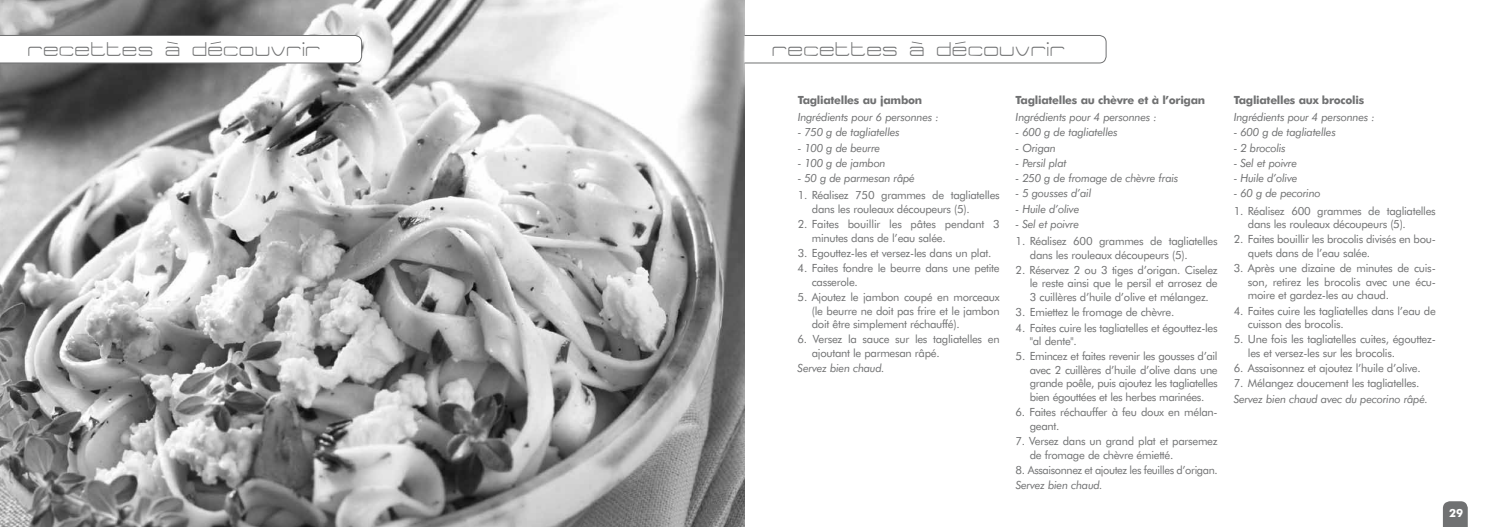
<style>
.page{position:relative;width:1489px;height:527px;background:#fff}
.page>*{position:absolute;margin:0;border:0;box-sizing:border-box;transform-origin:0 0}
.t1{font:22.5px "Tidy Curve TV";color:#707172}
.t2{font:11.25px/13.5px "Futura BT";letter-spacing:-.025em;color:#707172}
.t3{font:italic 11.25px "Futura BT";letter-spacing:-.025em;color:#707172}
.t4{font:700 11.25px "Futura BT";letter-spacing:-.025em;color:#707172}
.t5{font:700 11.25px "Futura BT";color:#fff}
</style>
<div class="page">
<img style="left:0;top:0;width:744px;height:526px">
<svg style="left:1442px;top:501px;width:25px;height:25px"></svg>
<svg style="left:0;top:34px;width:362px;height:30px"></svg>
<svg style="left:743px;top:34px;width:363px;height:30px"></svg>
<h1 class="t1" style="left:28px;top:38px;width:295px">recettes a decouvrir</h1>
<h1 class="t1" style="left:772px;top:38px;width:295px">recettes a decouvrir</h1>
<p class="t4" style="left:797px;top:93px;width:126px">Tagliatelles au jambon</p>
<p class="t3" style="left:797px;top:110px;width:143px">Ingrédients pour 6 personnes :</p>
<p class="t3" style="left:797px;top:125px;width:104px">- 750 g de tagliatelles</p>
<p class="t3" style="left:797px;top:141px;width:84px">- 100 g de beurre</p>
<p class="t3" style="left:797px;top:156px;width:89px">- 100 g de jambon</p>
<p class="t3" style="left:797px;top:171px;width:119px">- 50 g de parmesan râpé</p>
<p class="t2" style="left:811px;top:188px;width:189px;text-indent:-14px">1. Réalisez 750 grammes de tagliatelles dans les rouleaux découpeurs (5).</p>
<p class="t2" style="left:811px;top:217px;width:189px;text-indent:-14px">2. Faites bouillir les pâtes pendant 3 minutes dans de l’eau salée.</p>
<p class="t2" style="left:797px;top:246px;width:195px">3. Egouttez-les et versez-les dans un plat.</p>
<p class="t2" style="left:811px;top:261px;width:189px;text-indent:-14px">4. Faites fondre le beurre dans une petite casserole.</p>
<p class="t2" style="left:811px;top:290px;width:189px;text-align:justify;text-indent:-14px">5. Ajoutez le jambon coupé en morceaux (le beurre ne doit pas frire et le jambon doit être simplement réchauffé).</p>
<p class="t2" style="left:811px;top:332px;width:189px;text-indent:-14px">6. Versez la sauce sur les tagliatelles en ajoutant le parmesan râpé.</p>
<p class="t3" style="left:797px;top:361px;width:89px">Servez bien chaud.</p>
<p class="t4" style="left:1015px;top:93px;width:191px">Tagliatelles au chèvre et à l’origan</p>
<p class="t3" style="left:1015px;top:110px;width:143px">Ingrédients pour 4 personnes :</p>
<p class="t3" style="left:1015px;top:125px;width:104px">- 600 g de tagliatelles</p>
<p class="t3" style="left:1015px;top:140px;width:42px">- Origan</p>
<p class="t3" style="left:1015px;top:156px;width:53px">- Persil plat</p>
<p class="t3" style="left:1015px;top:171px;width:164px">- 250 g de fromage de chèvre frais</p>
<p class="t3" style="left:1015px;top:186px;width:77px">- 5 gousses d’ail</p>
<p class="t3" style="left:1015px;top:202px;width:65px">- Huile d’olive</p>
<p class="t3" style="left:1015px;top:217px;width:65px">- Sel et poivre</p>
<p class="t2" style="left:1029px;top:234px;width:189px;text-indent:-14px">1. Réalisez 600 grammes de tagliatelles dans les rouleaux découpeurs (5).</p>
<p class="t2" style="left:1029px;top:263px;width:189px;text-align:justify;text-indent:-14px">2. Réservez 2 ou 3 tiges d’origan. Ciselez le reste ainsi que le persil et arrosez de 3 cuillères d’huile d’olive et mélangez.</p>
<p class="t2" style="left:1015px;top:305px;width:160px">3. Emiettez le fromage de chèvre.</p>
<p class="t2" style="left:1029px;top:320px;width:189px;text-indent:-14px">4. Faites cuire les tagliatelles et égouttez-les "al dente".</p>
<p class="t2" style="left:1029px;top:349px;width:189px;text-align:justify;text-indent:-14px">5. Emincez et faites revenir les gousses d’ail avec 2 cuillères d’huile d’olive dans une grande poêle, puis ajoutez les tagliatelles bien égouttées et les herbes marinées.</p>
<p class="t2" style="left:1029px;top:405px;width:189px;text-indent:-14px">6. Faites réchauffer à feu doux en mélan&shy;geant.</p>
<p class="t2" style="left:1029px;top:433px;width:189px;text-indent:-14px">7. Versez dans un grand plat et parsemez de fromage de chèvre émietté.</p>
<p class="t2" style="left:1015px;top:462px;width:204px">8. Assaisonnez et ajoutez les feuilles d’origan.</p>
<p class="t3" style="left:1015px;top:478px;width:89px">Servez bien chaud.</p>
<p class="t4" style="left:1233px;top:93px;width:132px">Tagliatelles aux brocolis</p>
<p class="t3" style="left:1233px;top:110px;width:143px">Ingrédients pour 4 personnes :</p>
<p class="t3" style="left:1233px;top:125px;width:104px">- 600 g de tagliatelles</p>
<p class="t3" style="left:1233px;top:141px;width:54px">- 2 brocolis</p>
<p class="t3" style="left:1233px;top:156px;width:65px">- Sel et poivre</p>
<p class="t3" style="left:1233px;top:171px;width:65px">- Huile d’olive</p>
<p class="t3" style="left:1233px;top:186px;width:88px">- 60 g de pecorino</p>
<p class="t2" style="left:1247px;top:203px;width:189px;text-indent:-14px">1. Réalisez 600 grammes de tagliatelles dans les rouleaux découpeurs (5).</p>
<p class="t2" style="left:1247px;top:232px;width:189px;text-indent:-14px">2. Faites bouillir les brocolis divisés en bou&shy;quets dans de l’eau salée.</p>
<p class="t2" style="left:1247px;top:261px;width:189px;text-align:justify;text-indent:-14px">3. Après une dizaine de minutes de cuis&shy;son, retirez les brocolis avec une écu&shy;moire et gardez-les au chaud.</p>
<p class="t2" style="left:1247px;top:303px;width:189px;text-indent:-14px">4. Faites cuire les tagliatelles dans l’eau de cuisson des brocolis.</p>
<p class="t2" style="left:1247px;top:332px;width:189px;text-indent:-14px">5. Une fois les tagliatelles cuites, égouttez&shy;les et versez-les sur les brocolis.</p>
<p class="t2" style="left:1233px;top:361px;width:188px">6. Assaisonnez et ajoutez l’huile d’olive.</p>
<p class="t2" style="left:1233px;top:376px;width:187px">7. Mélangez doucement les tagliatelles.</p>
<p class="t3" style="left:1233px;top:391px;width:196px">Servez bien chaud avec du pecorino râpé.</p>
<p class="t5" style="left:1448px;top:505px;width:16px">29</p>
</div>
